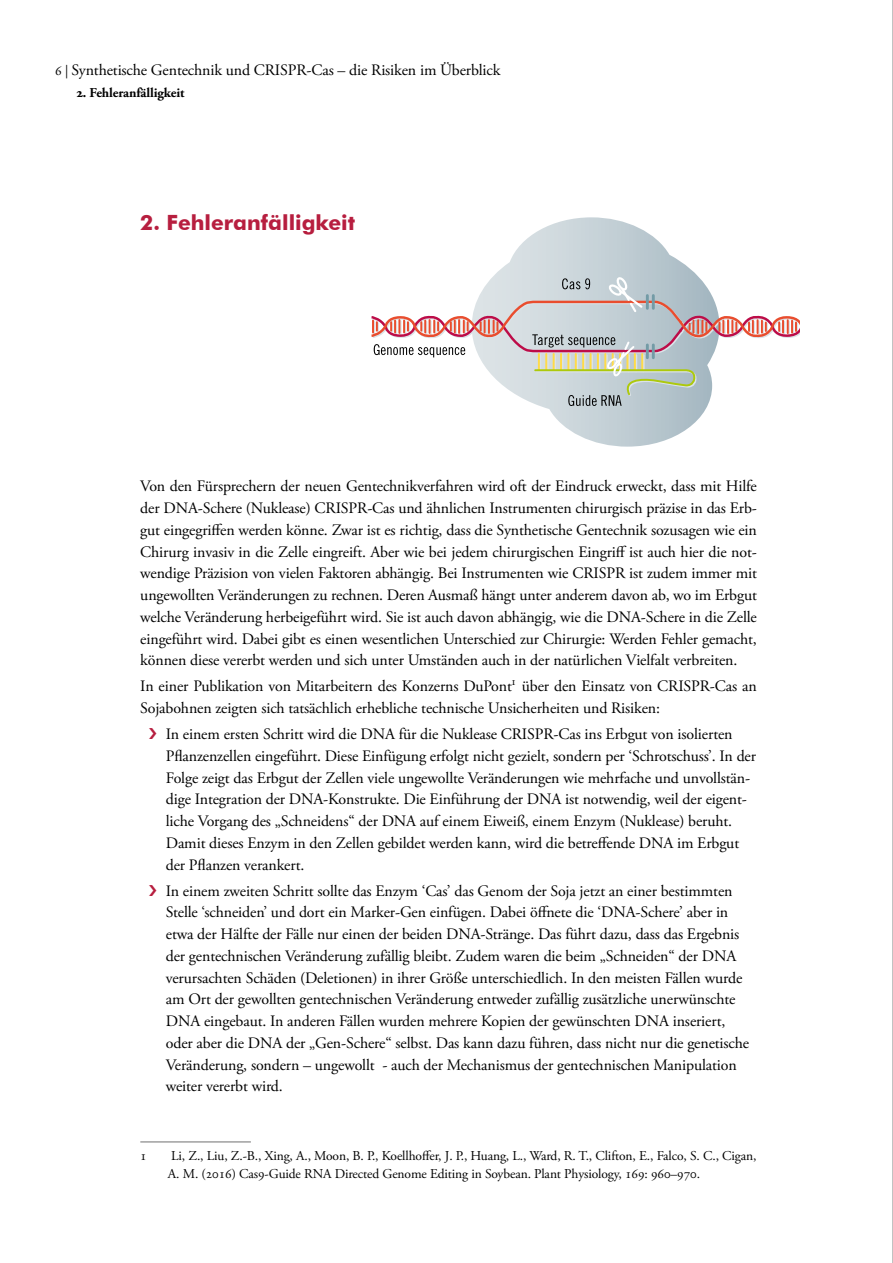
<style>
.page{position:relative;width:893px;height:1263px;background:#fff}
.page>*{position:absolute;margin:0;border:0;box-sizing:border-box;transform-origin:0 0}
.t1{font:700 21px "Futura BT";color:#b71e3f}
.t2{font:15.9px/21.8px "Adobe Garamond Pro";letter-spacing:-.01em;color:#000}
.t3{font:13.5px/18px "Adobe Garamond Pro";letter-spacing:-.01em;color:#000}
.t4{font:700 13.5px "Adobe Garamond Pro";letter-spacing:-.01em;color:#000}
.s1{font-size:13.5px}
</style>
<div class="page">
<hr style="left:892px;top:0;width:1px;height:1263px;background:#878787">
<hr style="left:140px;top:1141px;width:111px;height:1px;background:#706f6f">
<svg style="left:495px;top:217px;width:213px;height:230px"></svg>
<svg style="left:371px;top:275px;width:428px;height:131px"></svg>
<p class="t2" style="left:55px;top:60px;width:447px"><span class="s1">6 |</span> Synthetische Gentechnik und CRISPR-Cas – die Risiken im Überblick</p>
<p class="t4" style="left:77px;top:85px;width:110px">2. Fehleranfälligkeit</p>
<h1 class="t1" style="left:140px;top:210px;width:216px">2. Fehleranfälligkeit</h1>
<p class="t2" style="left:140px;top:476px;width:618px;text-align:justify">Von den Fürsprechern der neuen Gentechnikverfahren wird oft der Eindruck erweckt, dass mit Hilfe der DNA-Schere (Nuklease) CRISPR-Cas und ähnlichen Instrumenten chirurgisch präzise in das Erb&shy;gut eingegriffen werden könne. Zwar ist es richtig, dass die Synthetische Gentechnik sozusagen wie ein Chirurg invasiv in die Zelle eingreift. Aber wie bei jedem chirurgischen Eingriff ist auch hier die not&shy;wendige Präzision von vielen Faktoren abhängig. Bei Instrumenten wie CRISPR ist zudem immer mit ungewollten Veränderungen zu rechnen. Deren Ausmaß hängt unter anderem davon ab, wo im Erbgut welche Veränderung herbeigeführt wird. Sie ist auch davon abhängig, wie die DNA-Schere in die Zelle eingeführt wird. Dabei gibt es einen wesentlichen Unterschied zur Chirurgie: Werden Fehler gemacht, können diese vererbt werden und sich unter Umständen auch in der natürlichen Vielfalt verbreiten.</p>
<p class="t2" style="left:140px;top:676px;width:618px">In einer Publikation von Mitarbeitern des Konzerns DuPont<sup>1</sup> über den Einsatz von CRISPR-Cas an<br>Sojabohnen zeigten sich tatsächlich erhebliche technische Unsicherheiten und Risiken:</p>
<p class="t2" style="left:166px;top:724px;width:592px">In einem ersten Schritt wird die DNA für die Nuklease CRISPR-Cas ins Erbgut von isolierten Pflanzenzellen eingeführt. Diese Einfügung erfolgt nicht gezielt, sondern per ‘Schrotschuss’. In der Folge zeigt das Erbgut der Zellen viele ungewollte Veränderungen wie mehrfache und unvollstän&shy;dige Integration der DNA-Konstrukte. Die Einführung der DNA ist notwendig, weil der eigent&shy;liche Vorgang des „Schneidens“ der DNA auf einem Eiweiß, einem Enzym (Nuklease) beruht.<br>Damit dieses Enzym in den Zellen gebildet werden kann, wird die betreffende DNA im Erbgut der Pflanzen verankert.</p>
<p class="t2" style="left:166px;top:880px;width:585px">In einem zweiten Schritt sollte das Enzym ‘Cas’ das Genom der Soja jetzt an einer bestimmten Stelle ‘schneiden’ und dort ein Marker-Gen einfügen. Dabei öffnete die ‘DNA-Schere’ aber in etwa der Hälfte der Fälle nur einen der beiden DNA-Stränge. Das führt dazu, dass das Ergebnis der gentechnischen Veränderung zufällig bleibt. Zudem waren die beim „Schneiden“ der DNA verursachten Schäden (Deletionen) in ihrer Größe unterschiedlich. In den meisten Fällen wurde am Ort der gewollten gentechnischen Veränderung entweder zufällig zusätzliche unerwünschte DNA eingebaut. In anderen Fällen wurden mehrere Kopien der gewünschten DNA inseriert, oder aber die DNA der „Gen-Schere“ selbst. Das kann dazu führen, dass nicht nur die genetische Veränderung, sondern – ungewollt - auch der Mechanismus der gentechnischen Manipulation weiter vererbt wird.</p>
<p class="t3" style="left:140px;top:1147px;width:8px">1</p>
<p class="t3" style="left:168px;top:1147px;width:590px">Li, Z., Liu, Z.-B., Xing, A., Moon, B. P., Koellhoffer, J. P., Huang, L., Ward, R. T., Clifton, E., Falco, S. C., Cigan,<br>A. M. (2016) Cas9-Guide RNA Directed Genome Editing in Soybean. Plant Physiology, 169: 960–970.</p>
</div>
